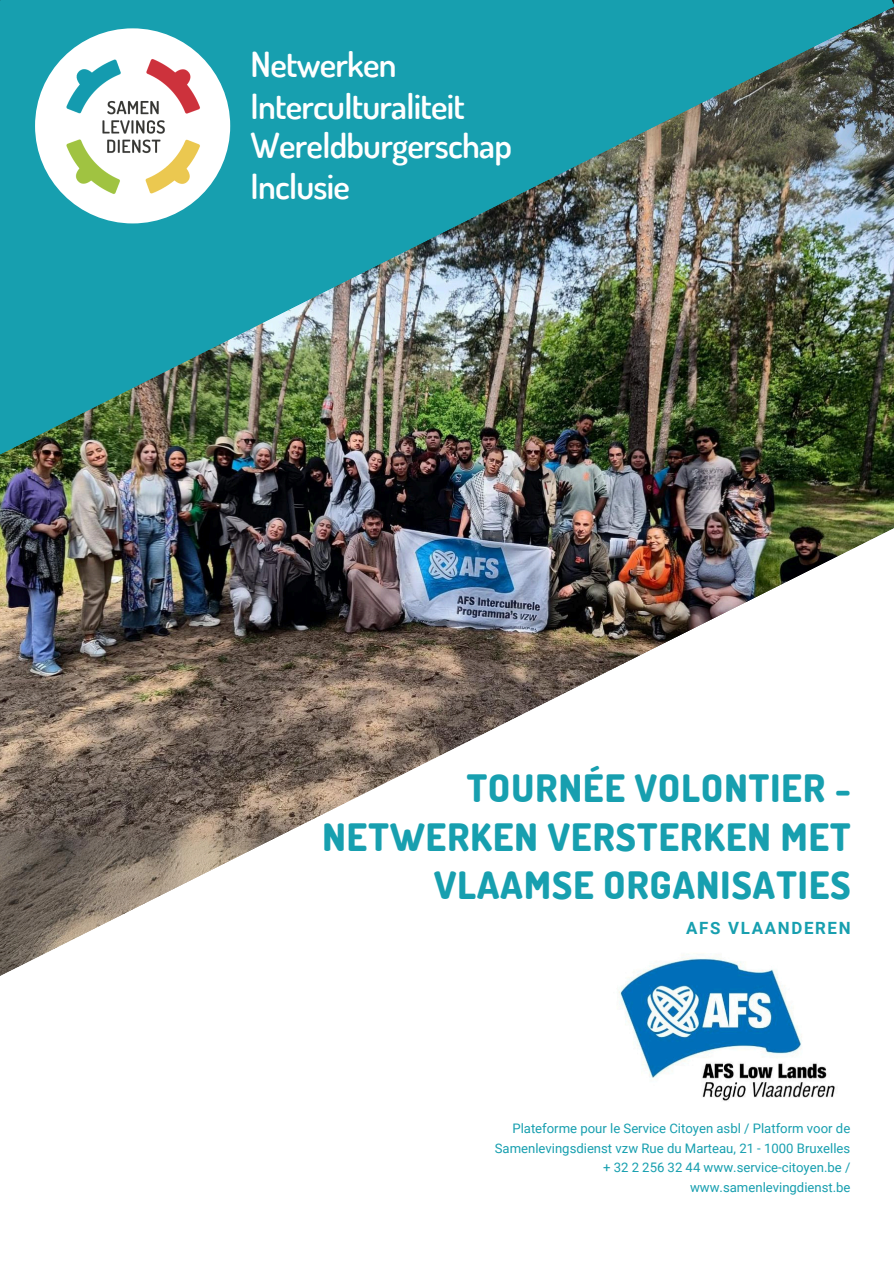
<style>
.page{position:relative;width:894px;height:1264px;background:#fff}
.page>*{position:absolute;margin:0;border:0;box-sizing:border-box;transform-origin:0 0}
.t1{font:800 37.65px/48.3px "Dosis";letter-spacing:.03em;color:#179faf;text-align:right}
.t2{font:600 34.65px "Dosis";letter-spacing:-.02em;color:#fff}
.t3{font:700 16.8px "Roboto";letter-spacing:.1em;color:#179faf}
.t4{font:13.05px/19.6px "Roboto";color:#179faf;text-align:right}
</style>
<div class="page">
<img style="left:0;top:454px;width:893px;height:522px">
<img style="left:0;top:0;width:893px;height:454px">
<img style="left:6px;top:20px;width:253px;height:209px">
<img style="left:601px;top:952px;width:249px;height:149px">
<h1 class="t2" style="left:250px;top:41px;width:147px">Netwerken</h1>
<h3 class="t2" style="left:250px;top:83px;width:216px">Interculturaliteit</h3>
<p class="t2" style="left:250px;top:122px;width:263px">Wereldburgerschap</p>
<p class="t2" style="left:250px;top:164px;width:101px">Inclusie</p>
<h2 class="t1" style="left:322px;top:763px;width:529px">TOURNÉE VOLONTIER -<br>NETWERKEN VERSTERKEN MET<br>VLAAMSE ORGANISATIES</h2>
<h2 class="t3" style="left:686px;top:918px;width:166px">AFS VLAANDEREN</h2>
<p class="t4" style="left:494px;top:1118px;width:357px">Plateforme pour le Service Citoyen asbl / Platform voor de Samenlevingsdienst vzw Rue du Marteau, 21 - 1000 Bruxelles + 32 2 256 32 44 www.service-citoyen.be / www.samenlevingdienst.be</p>
</div>
